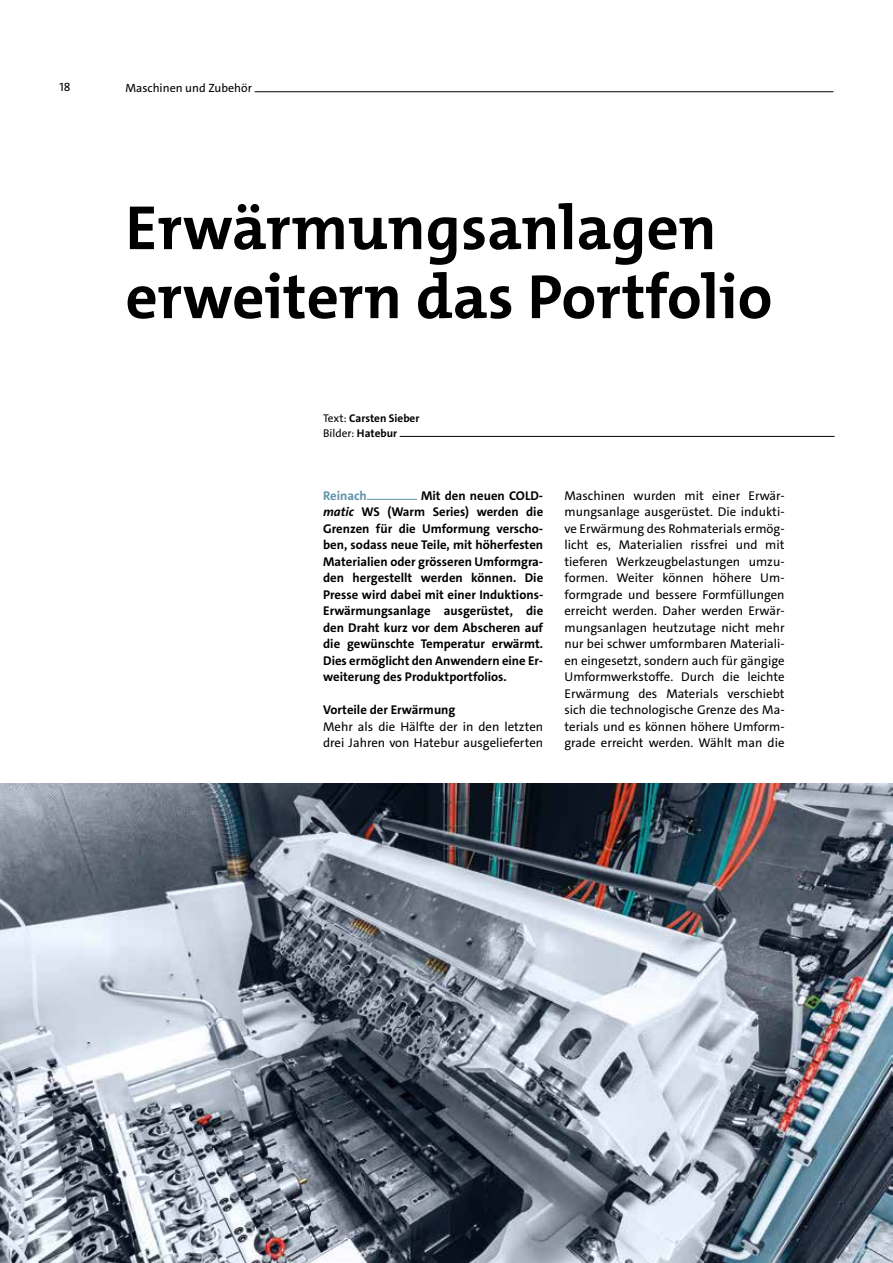
<style>
.page{position:relative;width:893px;height:1263px;background:#fff}
.page>*{position:absolute;margin:0;border:0;box-sizing:border-box;transform-origin:0 0}
.t1{font:700 63px/69px "The Mix C4 s";color:#000}
.t2{font:12.75px/16.5px "The Sans C4 s";color:#000}
.t3{font:700 12.75px/16.5px "The Sans C4 s";color:#000;text-align:justify}
.t4{font:700 12.75px "The Sans C4 s";color:#5e92aa}
.t5{font:12px "The Sans C4 s";color:#000}
.t6{font:700 11.25px/15px "The Sans C4 s";color:#000}
.s1{font-weight:400}
.s2{font-style:italic}
</style>
<div class="page">
<hr style="left:400px;top:436px;width:434px;height:1px;background:#000">
<hr style="left:367px;top:499px;width:50px;height:1px;background:#5e92aa">
<img style="left:0;top:783px;width:893px;height:480px">
<hr style="left:255px;top:91px;width:578px;height:1px;background:#000">
<p class="t5" style="left:60px;top:80px;width:13px">18</p>
<p class="t5" style="left:125px;top:80px;width:128px">Maschinen und Zubehör</p>
<h1 class="t1" style="left:125px;top:194px;width:648px">Erwärmungsanlagen erweitern das Portfolio</h1>
<p class="t6" style="left:323px;top:410px;width:98px"><span class="s1">Text:</span> Carsten Sieber<br><span class="s1">Bilder:</span> Hatebur</p>
<p class="t3" style="left:323px;top:487px;width:222px;text-indent:98px">Mit den neuen COLD&shy;<span class="s2">matic</span> WS (Warm Series) werden die Grenzen für die Umformung verscho&shy;ben, sodass neue Teile, mit höherfesten Materialien oder grösseren Umformgra&shy;den hergestellt werden können. Die Presse wird dabei mit einer Induktions-Erwärmungsanlage ausgerüstet, die den Draht kurz vor dem Abscheren auf die gewünschte Temperatur erwärmt.<br>Dies ermöglicht den Anwendern eine Er&shy;weiterung des Produktportfolios.</p>
<p class="t3" style="left:323px;top:702px;width:134px">Vorteile der Erwärmung</p>
<p class="t2" style="left:323px;top:718px;width:222px">Mehr als die Hälfte der in den letzten drei Jahren von Hatebur ausgelieferten</p>
<p class="t4" style="left:323px;top:487px;width:45px">Reinach</p>
<p class="t2" style="left:564px;top:487px;width:222px;text-align:justify">Maschinen wurden mit einer Erwär&shy;mungsanlage ausgerüstet. Die indukti&shy;ve Erwärmung des Rohmaterials ermög&shy;licht es, Materialien rissfrei und mit tieferen Werkzeugbelastungen umzu&shy;formen. Weiter können höhere Um&shy;formgrade und bessere Formfüllungen erreicht werden. Daher werden Erwär&shy;mungsanlagen heutzutage nicht mehr nur bei schwer umformbaren Materiali&shy;en eingesetzt, sondern auch für gängige Umformwerkstoffe. Durch die leichte Erwärmung des Materials verschiebt sich die technologische Grenze des Ma&shy;terials und es können höhere Umform&shy;grade erreicht werden. Wählt man die</p>
</div>
